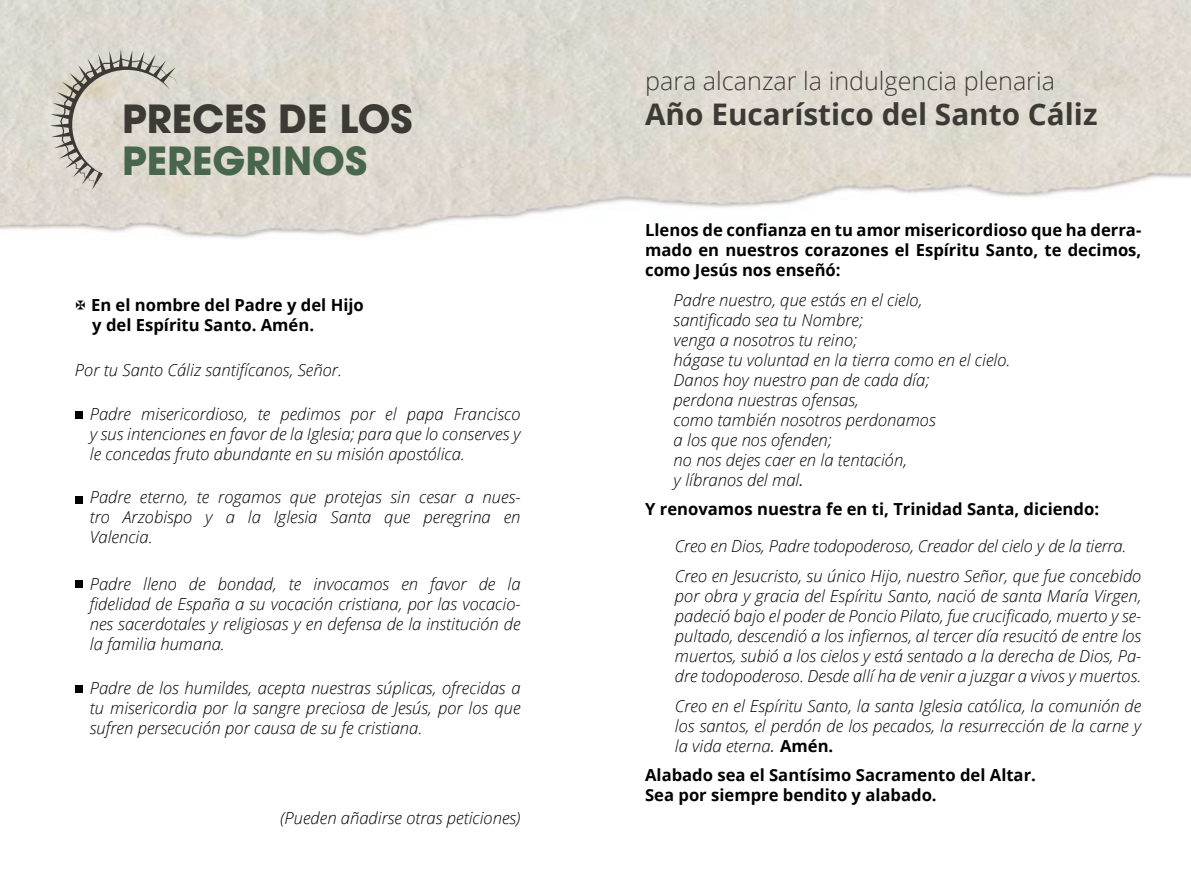
<style>
.page{position:relative;width:1191px;height:893px;background:#fff}
.page>*{position:absolute;margin:0;border:0;box-sizing:border-box;transform-origin:0 0}
.t1{font:700 38.5px "ITC Avant Garde Pro";color:#3d3935}
.t2{font:700 38.5px "ITC Avant Garde Pro";color:#47664b}
.t3{font:700 29.75px "Open Sans";color:#3d3935}
.t4{font:300 25.03px "Open Sans";color:#3d3935}
.t5{font:italic 300 16.62px/19.9px "Open Sans";color:#000;text-align:justify}
.t6{font:700 16.62px/19.9px "Open Sans";color:#000}
.s1{font-family:"Helvetica Neue LT Std"}
.s2{font-weight:700;font-style:normal}
</style>
<div class="page">
<div style="left:75px;top:411px;width:7px;height:8px;background:#000"></div>
<div style="left:75px;top:496px;width:7px;height:7px;background:#000"></div>
<div style="left:75px;top:581px;width:7px;height:7px;background:#000"></div>
<div style="left:75px;top:685px;width:7px;height:8px;background:#000"></div>
<svg style="left:50px;top:50px;width:129px;height:140px;background:#cecac0"></svg>
<h1 class="t1" style="left:122px;top:93px;width:292px">PRECES DE LOS</h1>
<h1 class="t2" style="left:122px;top:135px;width:246px">PEREGRINOS</h1>
<p class="t6" style="left:91px;top:294px;width:274px">En el nombre del Padre y del Hijo y del Espíritu Santo. Amén.</p>
<p class="t5" style="left:75px;top:359px;width:268px">Por tu Santo Cáliz santifícanos, Señor.</p>
<p class="t5" style="left:90px;top:404px;width:432px">Padre misericordioso, te pedimos por el papa Francisco y sus intenciones en favor de la Iglesia; para que lo conserves y le concedas fruto abundante en su misión apostólica.</p>
<p class="t5" style="left:90px;top:487px;width:432px">Padre eterno, te rogamos que protejas sin cesar a nues&shy;tro Arzobispo y a la Iglesia Santa que peregrina en Valencia.</p>
<p class="t5" style="left:90px;top:573px;width:432px">Padre lleno de bondad, te invocamos en favor de la fidelidad de España a su vocación cristiana, por las vocacio&shy;nes sacerdotales y religiosas y en defensa de la institución de la familia humana.</p>
<p class="t5" style="left:90px;top:678px;width:432px">Padre de los humildes, acepta nuestras súplicas, ofrecidas a tu misericordia por la sangre preciosa de Jesús, por los que sufren persecución por causa de su fe cristiana.</p>
<p class="t5" style="left:280px;top:807px;width:242px">(Pueden añadirse otras peticiones)</p>
<h3 class="t4" style="left:645px;top:64px;width:411px">para alcanzar la indulgencia plenaria</h3>
<h2 class="t3" style="left:645px;top:93px;width:454px">Año Eucarístico del Santo Cáliz</h2>
<p class="t6" style="left:645px;top:220px;width:498px;text-align:justify">Llenos de confianza en tu amor misericordioso que ha derra&shy;mado en nuestros corazones el Espíritu Santo, te decimos, como Jesús nos enseñó:</p>
<p class="t5" style="left:673px;top:289px;width:338px;text-align:left">Padre nuestro, que estás en el cielo,<br>santificado sea tu Nombre;<br>venga a nosotros tu reino;<br>hágase tu voluntad en la tierra como en el cielo.<br>Danos hoy nuestro pan de cada día;<br>perdona nuestras ofensas,<br>como también nosotros perdonamos<br>a los que nos ofenden;<br>no nos dejes caer en la tentación,<br>y líbranos del mal<span class="s1">.</span></p>
<p class="t6" style="left:645px;top:499px;width:455px">Y renovamos nuestra fe en ti, Trinidad Santa, diciendo:</p>
<p class="t5" style="left:675px;top:531px;width:468px;line-height:29.9px">Creo en Dios, Padre todopoderoso, Creador del cielo y de la tierra.<br>Creo en Jesucristo, su único Hijo, nuestro Señor, que fue concebido</p>
<p class="t5" style="left:675px;top:585px;width:468px">por obra y gracia del Espíritu Santo, nació de santa María Virgen, padeció bajo el poder de Poncio Pilato, fue crucificado, muerto y se&shy;pultado, descendió a los infiernos, al tercer día resucitó de entre los muertos, subió a los cielos y está sentado a la derecha de Dios, Pa&shy;dre todopoderoso. Desde allí ha de venir a juzgar a vivos y muertos.</p>
<p class="t5" style="left:675px;top:695px;width:468px">Creo en el Espíritu Santo, la santa Iglesia católica, la comunión de los santos, el perdón de los pecados, la resurrección de la carne y la vida eterna<span class="s1">.</span> <span class="s2">Amén.</span></p>
<p class="t6" style="left:645px;top:765px;width:392px">Alabado sea el Santísimo Sacramento del Altar.<br>Sea por siempre bendito y alabado.</p>
</div>
